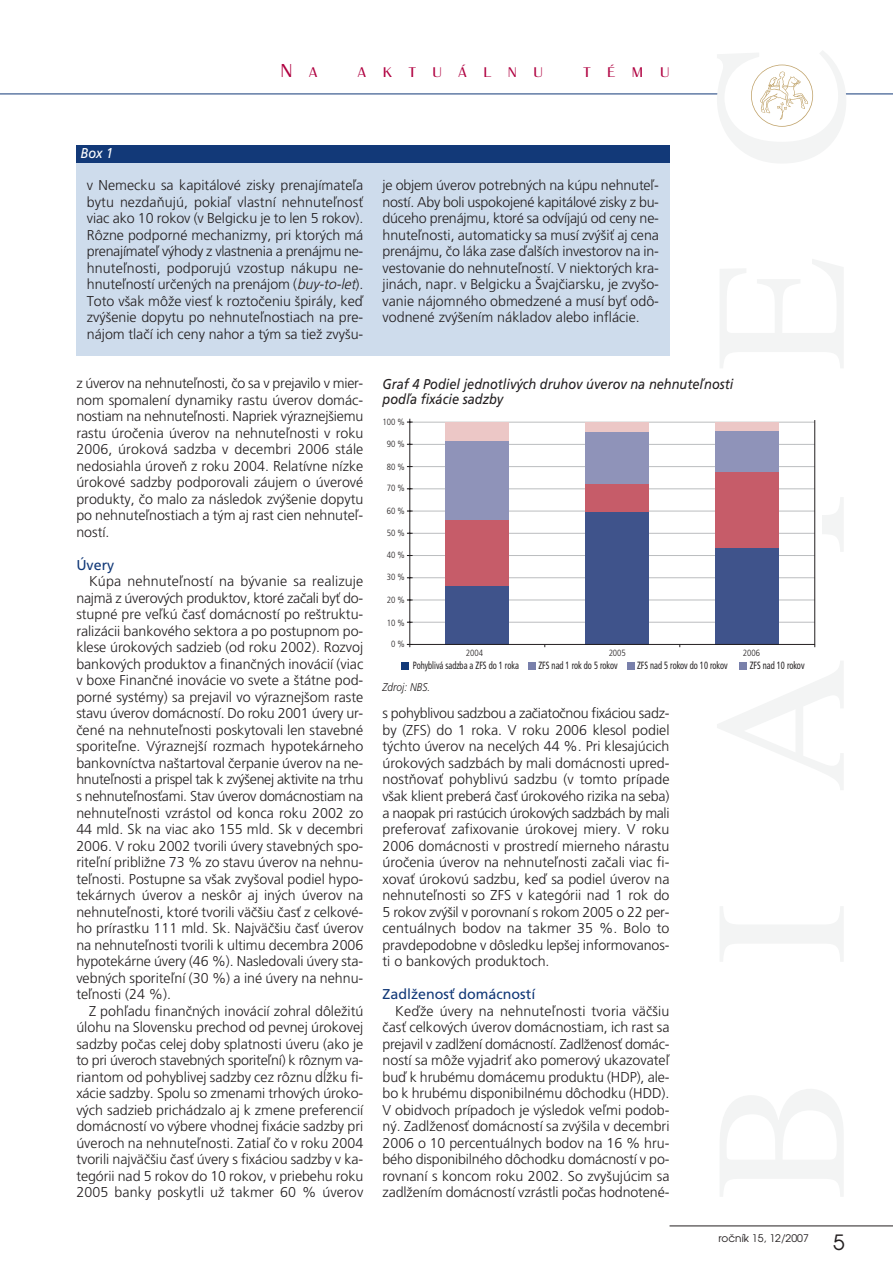
<style>
.page{position:relative;width:893px;height:1276px;background:#fff}
.page>*{position:absolute;margin:0;border:0;box-sizing:border-box;transform-origin:0 0}
.t1{font:21px "Avant Garde CE";color:#231f20}
.t2{font:300 19.5px "Britannic TCE";color:#b00241;scale:1.2 1}
.t3{font:300 14.7px "Britannic TCE";letter-spacing:.95em;color:#b00241;scale:1.2 1}
.t4{font:300 14.25px/16.5px "Frutiger CE";color:#231f20;text-align:justify}
.t5{font:italic 14.25px/15.8px "Frutiger CE";color:#231f20;scale:.9 1}
.t6{font:14.25px "Frutiger CE";color:#123978}
.t7{font:italic 14.25px "Frutiger CE";color:#fff;scale:.9 1}
.t8{font:italic 300 11.25px "Frutiger CE";color:#231f20;scale:.9 1}
.t9{font:10.5px "Frutiger Cond CE";color:#231f20;scale:.8 1}
.t10{font:10.5px "Avant Garde CE";color:#231f20}
.t11{font:300 9px "Frutiger Cond CE";color:#231f20}
.s1{font-size:14.7px}
.s2{font-style:italic}
</style>
<div class="page">
<hr style="left:0;top:94px;width:893px;height:1px;background:#123978">
<hr style="left:669px;top:1225px;width:224px;height:1px;background:#231f20">
<div style="left:723px;top:85px;width:119px;height:17px;background:#fff;border-radius:50%"></div>
<svg style="left:751px;top:65px;width:62px;height:62px"></svg>
<div style="left:76px;top:145px;width:593px;height:211px;background:#cedcec"></div>
<div style="left:76px;top:145px;width:593px;height:17px;background:#123978"></div>
<hr style="left:407px;top:622px;width:408px;height:1px;background:#bbbdbf">
<hr style="left:407px;top:600px;width:408px;height:1px;background:#bbbdbf">
<hr style="left:407px;top:577px;width:408px;height:1px;background:#bbbdbf">
<hr style="left:407px;top:555px;width:408px;height:1px;background:#bbbdbf">
<hr style="left:407px;top:533px;width:408px;height:1px;background:#bbbdbf">
<hr style="left:407px;top:511px;width:408px;height:1px;background:#bbbdbf">
<hr style="left:407px;top:488px;width:408px;height:1px;background:#bbbdbf">
<hr style="left:407px;top:466px;width:408px;height:1px;background:#bbbdbf">
<hr style="left:407px;top:444px;width:408px;height:1px;background:#bbbdbf">
<hr style="left:407px;top:422px;width:408px;height:1px;background:#bbbdbf">
<div style="left:445px;top:586px;width:63px;height:58px;background:#3f538b"></div>
<div style="left:445px;top:520px;width:63px;height:66px;background:#c65c69"></div>
<div style="left:445px;top:440px;width:63px;height:80px;background:#8f93b9"></div>
<div style="left:445px;top:422px;width:63px;height:18px;background:#ecc7c6"></div>
<div style="left:585px;top:512px;width:63px;height:132px;background:#3f538b"></div>
<div style="left:585px;top:484px;width:63px;height:28px;background:#c65c69"></div>
<div style="left:585px;top:432px;width:63px;height:52px;background:#8f93b9"></div>
<div style="left:585px;top:422px;width:63px;height:10px;background:#ecc7c6"></div>
<div style="left:716px;top:548px;width:63px;height:96px;background:#3f538b"></div>
<div style="left:716px;top:471px;width:63px;height:77px;background:#c65c69"></div>
<div style="left:716px;top:430px;width:63px;height:41px;background:#8f93b9"></div>
<div style="left:716px;top:422px;width:63px;height:8px;background:#ecc7c6"></div>
<hr style="left:407px;top:644px;width:408px;height:1px;background:#231f20">
<div style="left:401px;top:662px;width:8px;height:7px;background:#123978"></div>
<div style="left:528px;top:662px;width:8px;height:7px;background:#7980ab"></div>
<div style="left:627px;top:662px;width:7px;height:7px;background:#7980ab"></div>
<div style="left:739px;top:662px;width:8px;height:7px;background:#7980ab"></div>
<hr style="left:410px;top:419px;width:1px;height:225px;background:#231f20">
<hr style="left:814px;top:420px;width:1px;height:224px;background:#231f20">
<h2 class="t2" style="left:280px;top:63px;width:32px">N <span class="s1">A</span></h2>
<p class="t3" style="left:358px;top:66px;width:156px">AKTUÁLNU</p>
<p class="t3" style="left:583px;top:66px;width:73px">TÉMU</p>
<p class="t7" style="left:81px;top:147px;width:38px">Box 1</p>
<p class="t4" style="left:87px;top:178px;width:278px">v Nemecku sa kapitálové zisky prenajímateºa bytu nezdaÀujú, pokiaº vlastní nehnuteºnosÈ viac ako 10 rokov (v Belgicku je to len 5 rokov).<br>Rôzne podporné mechanizmy, pri ktor˘ch má prenajímateº v˘hody z vlastnenia a prenájmu ne&shy;hnuteºnosti, podporujú vzostup nákupu ne&shy;hnuteºností urãen˘ch na prenájom (<span class="s2">buy-to-let</span>).<br>Toto v‰ak môÏe viesÈ k roztoãeniu ‰pirály, keì zv˘‰enie dopytu po nehnuteºnostiach na pre&shy;nájom tlaãí ich ceny nahor a t˘m sa tieÏ zvy‰u-</p>
<p class="t4" style="left:382px;top:178px;width:278px">je objem úverov potrebn˘ch na kúpu nehnuteº&shy;ností. Aby boli uspokojené kapitálové zisky z bu&shy;dúceho prenájmu, ktoré sa odvíjajú od ceny ne&shy;hnuteºnosti, automaticky sa musí zv˘‰iÈ aj cena prenájmu, ão láka zase ìal‰ích investorov na in&shy;vestovanie do nehnuteºností. V niektor˘ch kra&shy;jinách, napr. v Belgicku a ·vajãiarsku, je zvy‰o&shy;vanie nájomného obmedzené a musí byÈ odô&shy;vodnené zv˘‰ením nákladov alebo inflácie.</p>
<p class="t4" style="left:76px;top:376px;width:289px">z úverov na nehnuteºnosti, ão sa v prejavilo v mier&shy;nom spomalení dynamiky rastu úverov domác&shy;nostiam na nehnuteºnosti. Napriek v˘raznej‰iemu rastu úroãenia úverov na nehnuteºnosti v roku 2006, úroková sadzba v decembri 2006 stále nedosiahla úroveÀ z roku 2004. Relatívne nízke úrokové sadzby podporovali záujem o úverové produkty, ão malo za následok zv˘‰enie dopytu po nehnuteºnostiach a t˘m aj rast cien nehnuteº&shy;ností.</p>
<p class="t6" style="left:76px;top:558px;width:39px">Úvery</p>
<p class="t4" style="left:76px;top:574px;width:289px;text-indent:13px">Kúpa nehnuteºností na b˘vanie sa realizuje najmä z úverov˘ch produktov, ktoré zaãali byÈ do&shy;stupné pre veºkú ãasÈ domácností po re‰truktu&shy;ralizácii bankového sektora a po postupnom po&shy;klese úrokov˘ch sadzieb (od roku 2002). Rozvoj bankov˘ch produktov a finanãn˘ch inovácií (viac v boxe Finanãné inovácie vo svete a ‰tátne pod&shy;porné systémy) sa prejavil vo v˘raznej‰om raste stavu úverov domácností. Do roku 2001 úvery ur&shy;ãené na nehnuteºnosti poskytovali len stavebné sporiteºne. V˘raznej‰í rozmach hypotekárneho bankovníctva na‰tartoval ãerpanie úverov na ne&shy;hnuteºnosti a prispel tak k zv˘‰enej aktivite na trhu s nehnuteºnosÈami. Stav úverov domácnostiam na nehnuteºnosti vzrástol od konca roku 2002 zo 44 mld. Sk na viac ako 155 mld. Sk v decembri 2006. V roku 2002 tvorili úvery stavebn˘ch spo&shy;riteºní pribliÏne 73 % zo stavu úverov na nehnu&shy;teºnosti. Postupne sa v‰ak zvy‰oval podiel hypo&shy;tekárnych úverov a neskôr aj in˘ch úverov na nehnuteºnosti, ktoré tvorili väã‰iu ãasÈ z celkové&shy;ho prírastku 111 mld. Sk. Najväã‰iu ãasÈ úverov na nehnuteºnosti tvorili k ultimu decembra 2006 hypotekárne úvery (46 %). Nasledovali úvery sta&shy;vebn˘ch sporiteºní (30 %) a iné úvery na nehnu&shy;teºnosti (24 %).</p>
<p class="t4" style="left:76px;top:1003px;width:289px;text-indent:13px">Z pohºadu finanãn˘ch inovácií zohral dôleÏitú úlohu na Slovensku prechod od pevnej úrokovej sadzby poãas celej doby splatnosti úveru (ako je to pri úveroch stavebn˘ch sporiteºní) k rôznym va&shy;riantom od pohyblivej sadzby cez rôznu dæÏku fi&shy;xácie sadzby. Spolu so zmenami trhov˘ch úroko&shy;v˘ch sadzieb prichádzalo aj k zmene preferencií domácností vo v˘bere vhodnej fixácie sadzby pri úveroch na nehnuteºnosti. Zatiaº ão v roku 2004 tvorili najväã‰iu ãasÈ úvery s fixáciou sadzby v ka&shy;tegórii nad 5 rokov do 10 rokov, v priebehu roku 2005 banky poskytli uÏ takmer 60 % úverov</p>
<p class="t5" style="left:382px;top:376px;width:391px">Graf 4 Podiel jednotliv˘ch druhov úverov na nehnuteºnosti podºa fixácie sadzby</p>
<p class="t11" style="left:382px;top:417px;width:24px">100 %</p>
<p class="t11" style="left:387px;top:439px;width:20px">90 %</p>
<p class="t11" style="left:387px;top:461px;width:20px">80 %</p>
<p class="t11" style="left:387px;top:483px;width:20px">70 %</p>
<p class="t11" style="left:387px;top:506px;width:20px">60 %</p>
<p class="t11" style="left:387px;top:528px;width:20px">50 %</p>
<p class="t11" style="left:387px;top:550px;width:20px">40 %</p>
<p class="t11" style="left:387px;top:572px;width:20px">30 %</p>
<p class="t11" style="left:387px;top:595px;width:20px">20 %</p>
<p class="t11" style="left:387px;top:617px;width:20px">10 %</p>
<p class="t11" style="left:391px;top:639px;width:15px">0 %</p>
<p class="t11" style="left:466px;top:647px;width:19px">2004</p>
<p class="t11" style="left:609px;top:647px;width:19px">2005</p>
<p class="t11" style="left:743px;top:647px;width:19px">2006</p>
<p class="t9" style="left:413px;top:659px;width:134px">Pohyblivá sadzba a ZFS do 1 roka</p>
<p class="t9" style="left:538px;top:659px;width:101px">ZFS nad 1 rok do 5 rokov</p>
<p class="t9" style="left:637px;top:659px;width:115px">ZFS nad 5 rokov do 10 rokov</p>
<p class="t9" style="left:750px;top:659px;width:70px">ZFS nad 10 rokov</p>
<p class="t8" style="left:382px;top:681px;width:55px">Zdroj: NBS.</p>
<p class="t4" style="left:382px;top:706px;width:289px">s pohyblivou sadzbou a zaãiatoãnou fixáciou sadz&shy;by (ZFS) do 1 roka. V roku 2006 klesol podiel t˘chto úverov na necel˘ch 44 %. Pri klesajúcich úrokov˘ch sadzbách by mali domácnosti upred&shy;nostÀovaÈ pohyblivú sadzbu (v tomto prípade v‰ak klient preberá ãasÈ úrokového rizika na seba) a naopak pri rastúcich úrokov˘ch sadzbách by mali preferovaÈ zafixovanie úrokovej miery. V roku 2006 domácnosti v prostredí mierneho nárastu úroãenia úverov na nehnuteºnosti zaãali viac fi&shy;xovaÈ úrokovú sadzbu, keì sa podiel úverov na nehnuteºnosti so ZFS v kategórii nad 1 rok do 5 rokov zv˘‰il v porovnaní s rokom 2005 o 22 per&shy;centuálnych bodov na takmer 35 %. Bolo to pravdepodobne v dôsledku lep‰ej informovanos&shy;ti o bankov˘ch produktoch.</p>
<p class="t6" style="left:382px;top:987px;width:154px">ZadlÏenosÈ domácností</p>
<p class="t4" style="left:382px;top:1003px;width:289px;text-indent:13px">KeìÏe úvery na nehnuteºnosti tvoria väã‰iu ãasÈ celkov˘ch úverov domácnostiam, ich rast sa prejavil v zadlÏení domácností. ZadlÏenosÈ domác&shy;ností sa môÏe vyjadriÈ ako pomerov˘ ukazovateº buì k hrubému domácemu produktu (HDP), ale&shy;bo k hrubému disponibilnému dôchodku (HDD).<br>V obidvoch prípadoch je v˘sledok veºmi podob&shy;n˘. ZadlÏenosÈ domácností sa zv˘‰ila v decembri 2006 o 10 percentuálnych bodov na 16 % hru&shy;bého disponibilného dôchodku domácností v po&shy;rovnaní s koncom roku 2002. So zvy‰ujúcim sa zadlÏením domácností vzrástli poãas hodnotené-</p>
<p class="t10" style="left:718px;top:1233px;width:92px">roãník 15, 12/2007</p>
<h1 class="t1" style="left:833px;top:1232px;width:13px">5</h1>
</div>
